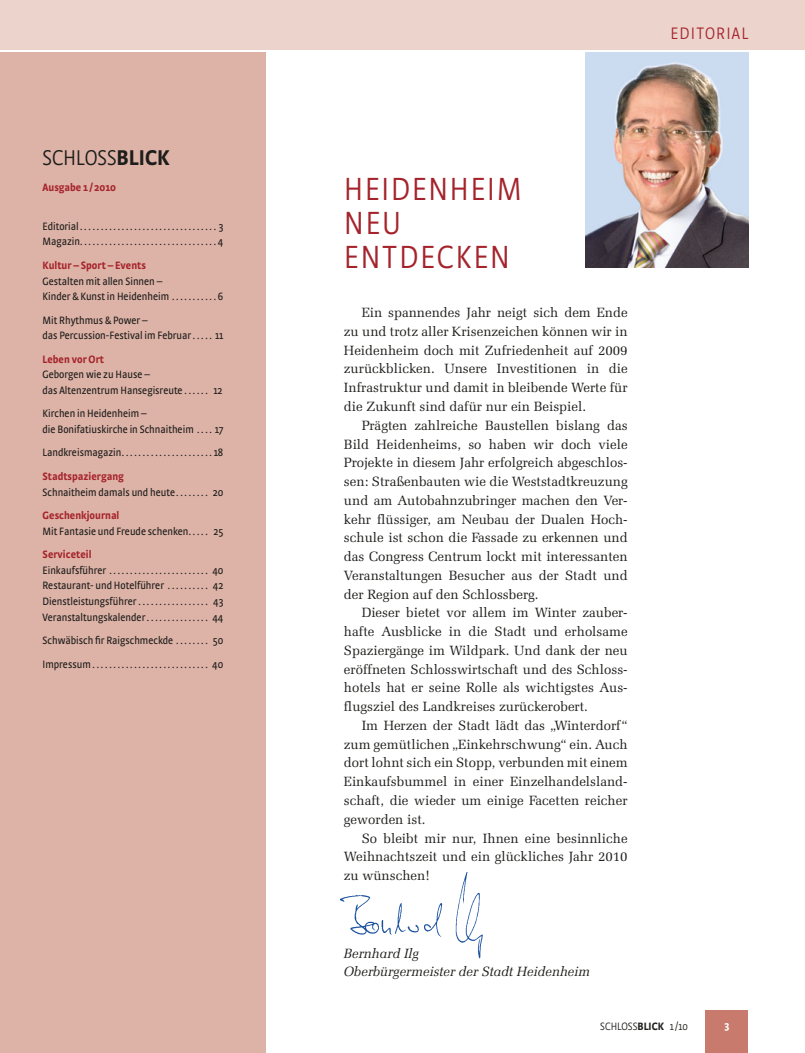
<style>
.page{position:relative;width:805px;height:1053px;background:#fff}
.page>*{position:absolute;margin:0;border:0;box-sizing:border-box;transform-origin:0 0}
.t1{font:300 33.75px/33.8px "Strada Cond";letter-spacing:.035em;color:#a5242c}
.t2{font:300 22.5px "Strada Cond";color:#1d1d1b}
.t3{font:300 17.5px "Strada Cond";letter-spacing:.07em;color:#a5242c}
.t4{font:13.5px/18.8px "Zapf Elliptical 711 BT";color:#1d1d1b;text-align:justify}
.t5{font:italic 13.5px/18.8px "Zapf Elliptical 711 BT";color:#1d1d1b}
.t6{font:11.25px/15.6px "Strada Cond";color:#1d1d1b}
.t7{font:700 11.25px "Strada Cond";color:#a5242c}
.t8{font:300 11.25px "Strada Cond";color:#1d1d1b}
.t9{font:700 11.25px "Strada Cond";color:#fff}
.s1{font-weight:700}
</style>
<div class="page">
<div style="left:705px;top:1010px;width:43px;height:42px;background:#c87a6d"></div>
<div style="left:0;top:0;width:804px;height:50px;background:#ecd4cd"></div>
<div style="left:0;top:52px;width:266px;height:1000px;background:#deb3a7"></div>
<img style="left:585px;top:52px;width:163px;height:216px">
<img style="left:340px;top:872px;width:142px;height:87px">
<h2 class="t2" style="left:43px;top:149px;width:129px">SCHLOSS<span class="s1">BLICK</span></h2>
<p class="t7" style="left:43px;top:182px;width:75px">Ausgabe 1 / 2010</p>
<p class="t6" style="left:43px;top:219px;width:182px">Editorial . . . . . . . . . . . . . . . . . . . . . . . . . . . . . . . . . 3<br>Magazin. . . . . . . . . . . . . . . . . . . . . . . . . . . . . . . . . 4</p>
<p class="t7" style="left:43px;top:260px;width:105px">Kultur – Sport – Events</p>
<p class="t6" style="left:43px;top:274px;width:182px">Gestalten mit allen Sinnen –<br>Kinder &amp; Kunst in Heidenheim . . . . . . . . . . . 6</p>
<p class="t6" style="left:43px;top:313px;width:182px">Mit Rhythmus &amp; Power –<br>das Percussion-Festival im Februar . . . . . 11</p>
<p class="t7" style="left:43px;top:354px;width:63px">Leben vor Ort</p>
<p class="t6" style="left:43px;top:368px;width:181px">Geborgen wie zu Hause –<br>das Altenzentrum Hansegisreute . . . . . . 2</p>
<p class="t6" style="left:43px;top:407px;width:182px">Kirchen in Heidenheim –<br>die Bonifatiuskirche in Schnaitheim . . . . 17</p>
<p class="t6" style="left:43px;top:446px;width:182px">Landkreismagazin . . . . . . . . . . . . . . . . . . . . . . 18</p>
<p class="t7" style="left:43px;top:471px;width:83px">Stadtspaziergang</p>
<p class="t6" style="left:43px;top:485px;width:182px">Schnaitheim damals und heute . . . . . . . . 20</p>
<p class="t7" style="left:43px;top:510px;width:78px">Geschenkjournal</p>
<p class="t6" style="left:43px;top:524px;width:182px">Mit Fantasie und Freude schenken . . . . . 25</p>
<p class="t7" style="left:43px;top:550px;width:50px">Serviceteil</p>
<p class="t6" style="left:43px;top:563px;width:182px;text-align:justify">Einkaufsführer . . . . . . . . . . . . . . . . . . . . . . . . 40<br>Restaurant- und Hotelführer . . . . . . . . . . 42<br>Dienstleistungsführer . . . . . . . . . . . . . . . . . 43<br>Veranstaltungskalender . . . . . . . . . . . . . . . 44</p>
<p class="t6" style="left:43px;top:629px;width:182px;line-height:23.4px">Schwäbisch fir Raigschmeckde . . . . . . . . 50<br>Impressum . . . . . . . . . . . . . . . . . . . . . . . . . . . . 40</p>
<p class="t6" style="left:213px;top:383px;width:6px">1</p>
<p class="t3" style="left:670px;top:26px;width:79px">EDITORIAL</p>
<h1 class="t1" style="left:344px;top:175px;width:179px">HEIDENHEIM<br>NEU<br>ENTDECKEN</h1>
<p class="t4" style="left:344px;top:303px;width:285px;text-indent:18px">Ein spannendes Jahr neigt sich dem Ende zu und trotz aller Krisenzeichen können wir in Heidenheim doch mit Zufriedenheit auf 2009 zurückblicken. Unsere Investitionen in die Infra struktur und damit in bleibende Werte für die Zukunft sind dafür nur ein Beispiel.</p>
<p class="t4" style="left:344px;top:415px;width:285px;text-indent:18px">Prägten zahlreiche Baustellen bislang das Bild Heidenheims, so haben wir doch viele Projekte in diesem Jahr erfolgreich abgeschlos&shy;sen: Straßenbauten wie die Weststadtkreuzung und am Autobahnzubringer machen den Ver&shy;kehr flüssiger, am Neubau der Dualen Hoch&shy;schule ist schon die Fassade zu erkennen und das Congress Centrum lockt mit interessanten Veranstaltungen Besucher aus der Stadt und der Region auf den Schlossberg.</p>
<p class="t4" style="left:344px;top:603px;width:285px;text-indent:18px">Dieser bietet vor allem im Winter zauber&shy;hafte Ausblicke in die Stadt und erholsame Spaziergänge im Wildpark. Und dank der neu eröffneten Schlosswirtschaft und des Schloss&shy;hotels hat er seine Rolle als wichtigstes Aus&shy;flugsziel des Landkreises zurückerobert.</p>
<p class="t4" style="left:344px;top:715px;width:285px;text-indent:18px">Im Herzen der Stadt lädt das „Winterdorf“ zum gemütlichen „Einkehrschwung“ ein. Auch dort lohnt sich ein Stopp, verbunden mit einem Einkaufsbummel in einer Einzelhandelsland&shy;schaft, die wieder um einige Facetten reicher geworden ist.</p>
<p class="t4" style="left:344px;top:828px;width:285px;text-indent:18px">So bleibt mir nur, Ihnen eine besinnliche Weihnachtszeit und ein glückliches Jahr 2010 zu wünschen!</p>
<p class="t5" style="left:344px;top:943px;width:248px">Bernhard Ilg<br>Oberbürgermeister der Stadt Heidenheim</p>
<p class="t8" style="left:600px;top:1021px;width:89px">SCHLOSS<span class="s1">BLICK</span> 1 /10</p>
<p class="t9" style="left:724px;top:1020px;width:6px">3</p>
</div>
